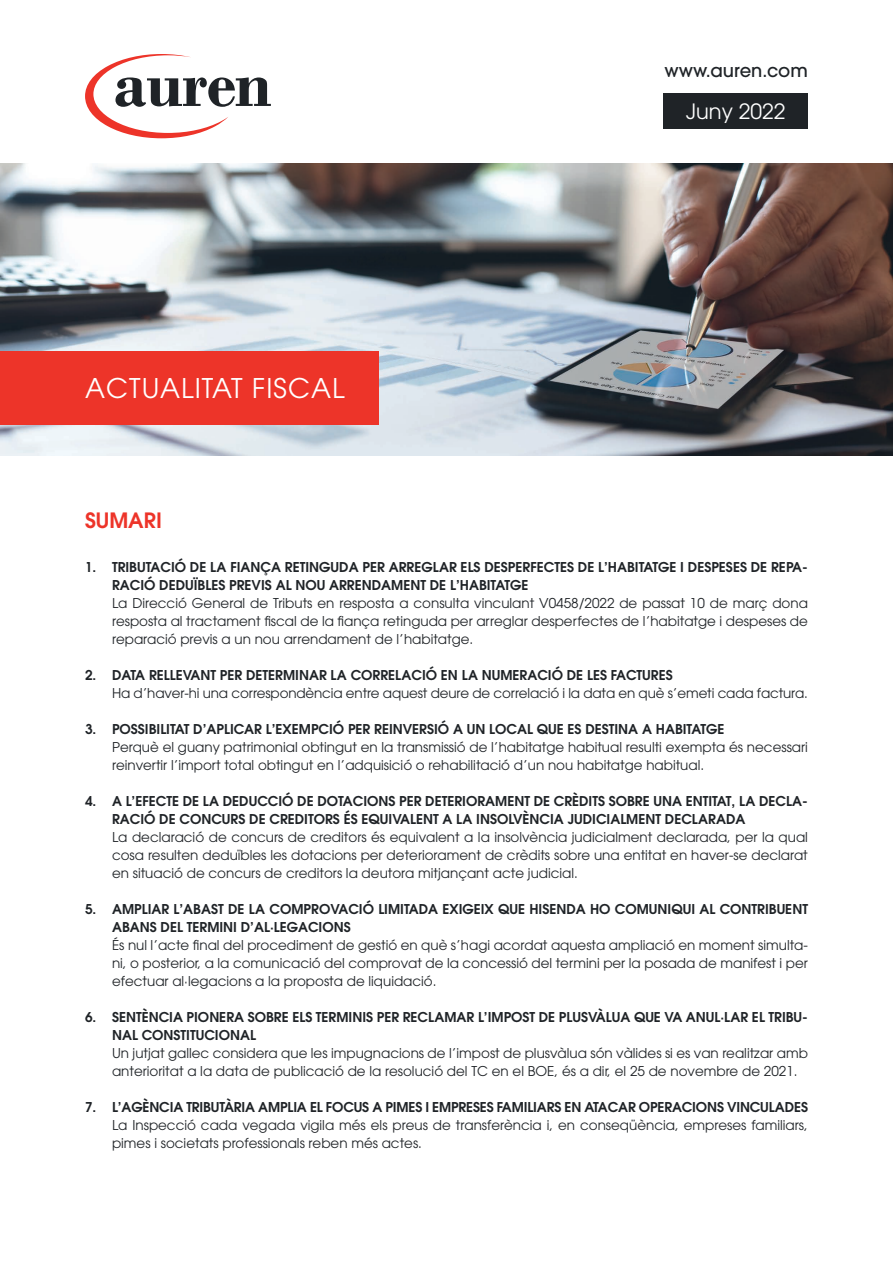
<style>
.page{position:relative;width:893px;height:1263px;background:#fff}
.page>*{position:absolute;margin:0;border:0;box-sizing:border-box;transform-origin:0 0}
.t1{font:27px "ITC Avant Garde Pro";letter-spacing:.04em;color:#fff}
.t2{font:21px "ITC Avant Garde Pro";color:#fff}
.t3{font:600 21px "ITC Avant Garde Pro";color:#ed3429}
.t4{font:500 18px "ITC Avant Garde Pro";color:#1f2327}
.t5{font:13.5px/18px "ITC Avant Garde Pro";color:#1f2327;text-align:justify}
.t6{font:600 13.5px/18px "ITC Avant Garde Pro";color:#1f2327}
</style>
<div class="page">
<svg style="left:85px;top:54px;width:186px;height:84px"></svg>
<img style="left:0;top:163px;width:893px;height:292px">
<div style="left:0;top:351px;width:378px;height:73px;background:#ed3429"></div>
<div style="left:663px;top:93px;width:145px;height:36px;background:#1f2327"></div>
<h1 class="t1" style="left:85px;top:371px;width:261px">ACTUALITAT FISCAL</h1>
<h3 class="t4" style="left:664px;top:59px;width:145px">www.auren.com</h3>
<h2 class="t2" style="left:686px;top:98px;width:101px">Juny 2022</h2>
<h2 class="t3" style="left:85px;top:506px;width:78px">SUMARI</h2>
<p class="t6" style="left:112px;top:558px;width:697px;text-indent:-27px">1. TRIBUTACIÓ DE LA FIANÇA RETINGUDA PER ARREGLAR ELS DESPERFECTES DE L’HABITATGE I DESPESES DE REPA-<br>RACIÓ DEDUÏBLES PREVIS AL NOU ARRENDAMENT DE L’HABITATGE</p>
<p class="t5" style="left:112px;top:594px;width:697px">La Direcció General de Tributs en resposta a consulta vinculant V0458/2022 de passat 10 de març dona resposta al tractament fiscal de la fiança retinguda per arreglar desperfectes de l’habitatge i despeses de reparació previs a un nou arrendament de l’habitatge.</p>
<p class="t6" style="left:85px;top:666px;width:589px">2. DATA RELLEVANT PER DETERMINAR LA CORRELACIÓ EN LA NUMERACIÓ DE LES FACTURES</p>
<p class="t5" style="left:112px;top:684px;width:697px">Ha d’haver-hi una correspondència entre aquest deure de correlació i la data en què s’emeti cada factura.</p>
<p class="t6" style="left:85px;top:720px;width:641px">3. POSSIBILITAT D’APLICAR L’EXEMPCIÓ PER REINVERSIÓ A UN LOCAL QUE ES DESTINA A HABITATGE</p>
<p class="t5" style="left:112px;top:738px;width:697px">Perquè el guany patrimonial obtingut en la transmissió de l’habitatge habitual resulti exempta és necessari reinvertir l’import total obtingut en l’adquisició o rehabilitació d’un nou habitatge habitual.</p>
<p class="t6" style="left:112px;top:792px;width:697px;text-indent:-27px">4. A L’EFECTE DE LA DEDUCCIÓ DE DOTACIONS PER DETERIORAMENT DE CRÈDITS SOBRE UNA ENTITAT, LA DECLA-<br>RACIÓ DE CONCURS DE CREDITORS ÉS EQUIVALENT A LA INSOLVÈNCIA JUDICIALMENT DECLARADA</p>
<p class="t5" style="left:112px;top:828px;width:697px">La declaració de concurs de creditors és equivalent a la insolvència judicialment declarada, per la qual cosa resulten deduïbles les dotacions per deteriorament de crèdits sobre una entitat en haver-se declarat en situació de concurs de creditors la deutora mitjançant acte judicial.</p>
<p class="t6" style="left:112px;top:900px;width:697px;text-indent:-27px">5. AMPLIAR L’ABAST DE LA COMPROVACIÓ LIMITADA EXIGEIX QUE HISENDA HO COMUNIQUI AL CONTRIBUENT<br>ABANS DEL TERMINI D’AL·LEGACIONS</p>
<p class="t5" style="left:112px;top:936px;width:697px">És nul l’acte final del procediment de gestió en què s’hagi acordat aquesta ampliació en moment simulta&shy;ni, o posterior, a la comunicació del comprovat de la concessió del termini per la posada de manifest i per efectuar al·legacions a la proposta de liquidació.</p>
<p class="t6" style="left:112px;top:1008px;width:697px;text-indent:-27px">6. SENTÈNCIA PIONERA SOBRE ELS TERMINIS PER RECLAMAR L’IMPOST DE PLUSVÀLUA QUE VA ANUL·LAR EL TRIBU-<br>NAL CONSTITUCIONAL</p>
<p class="t5" style="left:112px;top:1044px;width:697px">Un jutjat gallec considera que les impugnacions de l’impost de plusvàlua són vàlides si es van realitzar amb anterioritat a la data de publicació de la resolució del TC en el BOE, és a dir, el 25 de novembre de 2021.</p>
<p class="t6" style="left:85px;top:1098px;width:724px">7. L’AGÈNCIA TRIBUTÀRIA AMPLIA EL FOCUS A PIMES I EMPRESES FAMILIARS EN ATACAR OPERACIONS VINCULADES</p>
<p class="t5" style="left:112px;top:1116px;width:697px">La Inspecció cada vegada vigila més els preus de transferència i, en conseqüència, empreses familiars, pimes i societats professionals reben més actes.</p>
</div>
